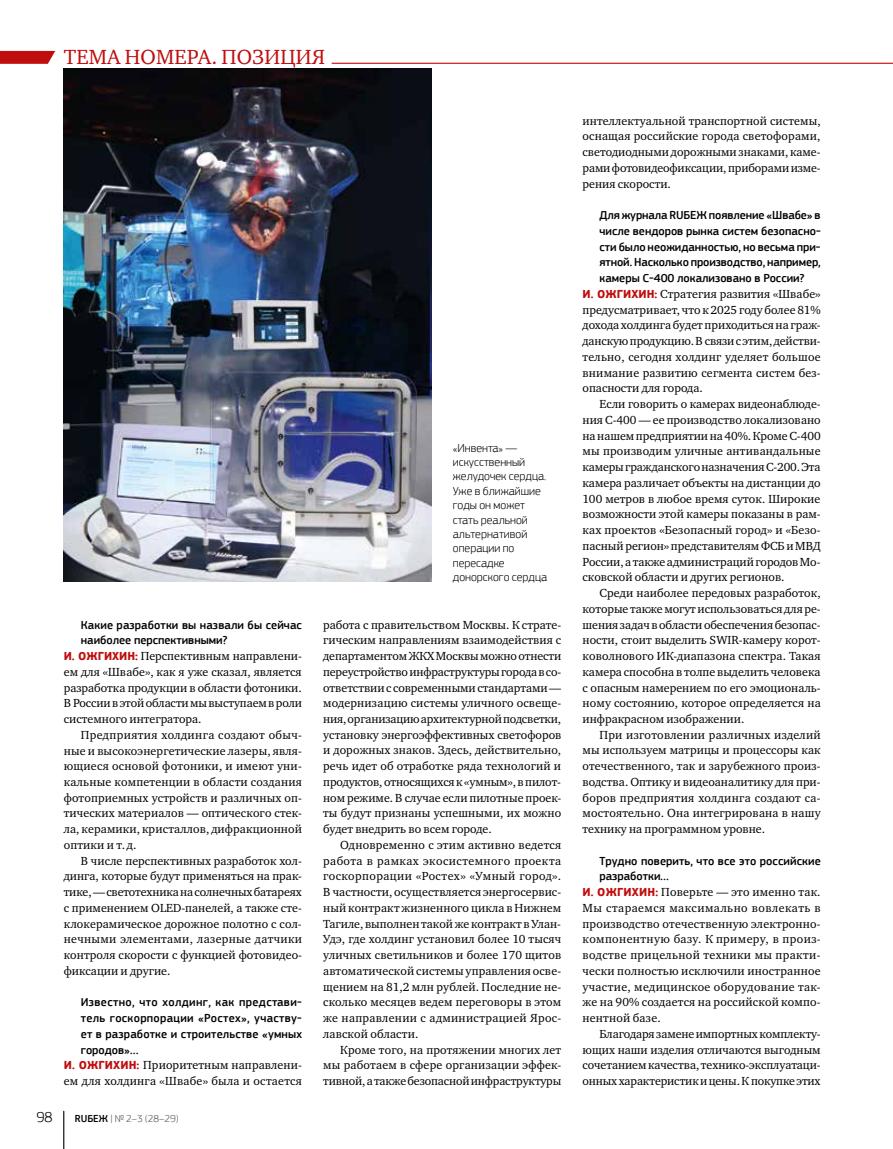
<style>
.page{position:relative;width:893px;height:1149px;background:#fff}
.page>*{position:absolute;margin:0;border:0;box-sizing:border-box;transform-origin:0 0}
.t1{font:21px "Charter ITC";letter-spacing:.01em;color:#c00d0e}
.t2{font:300 15px "PF Square Sans Pro";color:#000}
.t3{font:12px/15.8px "Charter ITC";letter-spacing:.01em;color:#000;text-align:justify}
.t4{font:500 12px/15.8px "PF Square Sans Pro";letter-spacing:.005em;color:#000}
.t5{font:300 12px/14.4px "PF Square Sans Pro";color:#000}
.t6{font:300 10.5px "PF Square Sans Pro";color:#575756}
.s1{font-family:"PF Square Sans Pro";font-weight:700;color:#c00d0e}
.s2{font-weight:500;color:#000}
</style>
<div class="page">
<img style="left:63px;top:68px;width:369px;height:513px">
<hr style="left:63px;top:1110px;width:1px;height:38px;background:#000">
<hr style="left:332px;top:63px;width:561px;height:1px;background:#c00d0e">
<svg style="left:0;top:51px;width:55px;height:13px"></svg>
<h1 class="t1" style="left:64px;top:43px;width:263px">ТЕМА НОМЕРА. ПОЗИЦИЯ</h1>
<p class="t5" style="left:453px;top:440px;width:96px">«Инвента» — искусственный желудочек сердца.<br>Уже в ближайшие годы он может стать реальной альтернативой операции по пересадке донорского сердца</p>
<p class="t4" style="left:81px;top:616px;width:223px">Какие разработки вы назвали бы сейчас наиболее перспективными?</p>
<p class="t3" style="left:64px;top:648px;width:240px"><span class="s1">И. ОЖГИХИН:</span> Перспективным направлени&shy;ем для «Швабе», как я уже сказал, является разработка продукции в области фотоники.<br>В России в этой области мы выступаем в роли системного интегратора.</p>
<p class="t3" style="left:64px;top:726px;width:240px;text-indent:17px">Предприятия холдинга создают обыч&shy;ные и высокоэнергетические лазеры, явля&shy;ющиеся основой фотоники, и имеют уни&shy;кальные компетенции в области создания фотоприемных устройств и различных оп&shy;тических материалов — оптического стек&shy;ла, керамики, кристаллов, дифракционной оптики и т. д.</p>
<p class="t3" style="left:64px;top:852px;width:240px;text-indent:17px">В числе перспективных разработок хол&shy;динга, которые будут применяться на прак&shy;тике,— светотехника на солнечных батареях с применением OLED-панелей, а также сте&shy;клокерамическое дорожное полотно с сол&shy;нечными элементами, лазерные датчики контроля скорости с функцией фотовидео&shy;фиксации и другие.</p>
<p class="t4" style="left:81px;top:994px;width:223px;text-align:justify">Известно, что холдинг, как представи&shy;тель госкорпорации «Ростех», участву&shy;ет в разработке и строительстве «умных городов»…</p>
<p class="t3" style="left:64px;top:1057px;width:240px"><span class="s1">И. ОЖГИХИН:</span> Приоритетным направлени&shy;ем для холдинга «Швабе» была и остается</p>
<p class="t2" style="left:36px;top:1108px;width:18px">98</p>
<p class="t6" style="left:75px;top:1112px;width:105px"><span class="s2">RUБЕЖ</span> | № 2–3 (28–29)</p>
<p class="t3" style="left:323px;top:616px;width:240px">работа с правительством Москвы. К страте&shy;гическим направлениям взаимодействия с департаментом ЖКХ Москвы можно отнести переустройство инфраструктуры города в со&shy;ответствии с современными стандартами— модернизацию системы уличного освеще&shy;ния, организацию архитектурной подсветки, установку энергоэффективных светофоров и дорожных знаков. Здесь, действительно, речь идет об отработке ряда технологий и продуктов, относящихся к «умным», в пилот&shy;ном режиме. В случае если пилотные проек&shy;ты будут признаны успешными, их можно будет внедрить во всем городе.</p>
<p class="t3" style="left:323px;top:836px;width:240px;text-indent:17px">Одновременно с этим активно ведется работа в рамках экосистемного проекта госкорпорации «Ростех» «Умный город».<br>В частности, осуществляется энергосервис&shy;ный контракт жизненного цикла в Нижнем Тагиле, выполнен такой же контракт в Улан-Удэ, где холдинг установил более 10 тысяч уличных светильников и более 170 щитов автоматической системы управления осве&shy;щением на 81,2 млн рублей. Последние не&shy;сколько месяцев ведем переговоры в этом же направлении с администрацией Ярос&shy;лавской области.</p>
<p class="t3" style="left:323px;top:1041px;width:240px;text-indent:17px">Кроме того, на протяжении многих лет мы работаем в сфере организации эффек&shy;тивной, а также безопасной инфраструктуры</p>
<p class="t3" style="left:583px;top:113px;width:240px">интеллектуальной транспортной системы, оснащая российские города светофорами, светодиодными дорожными знаками, каме&shy;рами фотовидеофиксации, приборами изме&shy;рения скорости.</p>
<p class="t4" style="left:600px;top:207px;width:223px;text-align:justify">Для журнала RUБЕЖ появление «Швабе» в числе вендоров рынка систем безопасно&shy;сти было неожиданностью, но весьма при&shy;ятной. Насколько производство, например, камеры С-400 локализовано в России?</p>
<p class="t3" style="left:583px;top:286px;width:240px"><span class="s1">И. ОЖГИХИН:</span> Стратегия развития «Швабе» предусматривает, что к 2025 году более 81% дохода холдинга будет приходиться на граж&shy;данскую продукцию. В связи с этим, действи&shy;тельно, сегодня холдинг уделяет большое внимание развитию сегмента систем без&shy;опасности для города.</p>
<p class="t3" style="left:583px;top:396px;width:240px;text-indent:17px">Если говорить о камерах видеонаблюде&shy;ния С-400 — ее производство локализовано на нашем предприятии на 40%. Кроме С-400 мы производим уличные антивандальные камеры гражданского назначения С-200. Эта камера различает объекты на дистанции до 100 метров в любое время суток. Широкие возможности этой камеры показаны в рам&shy;ках проектов «Безопасный город» и «Безо&shy;пасный регион» представителям ФСБ и МВД России, а также администраций городов Мо&shy;сковской области и других регионов.</p>
<p class="t3" style="left:583px;top:585px;width:240px;text-indent:17px">Среди наиболее передовых разработок, которые также могут использоваться для ре&shy;шения задач в области обеспечения безопас&shy;ности, стоит выделить SWIR-камеру корот&shy;коволнового ИК-диапазона спектра. Такая камера способна в толпе выделить человека с опасным намерением по его эмоциональ&shy;ному состоянию, которое определяется на инфракрасном изображении.</p>
<p class="t3" style="left:583px;top:726px;width:240px;text-indent:17px">При изготовлении различных изделий мы используем матрицы и процессоры как отечественного, так и зарубежного произ&shy;водства. Оптику и видеоаналитику для при&shy;боров предприятия холдинга создают са&shy;мостоятельно. Она интегрирована в нашу технику на программном уровне.</p>
<p class="t4" style="left:600px;top:852px;width:223px">Трудно поверить, что все это российские разработки…</p>
<p class="t3" style="left:583px;top:883px;width:240px"><span class="s1">И. ОЖГИХИН:</span> Поверьте — это именно так.<br>Мы стараемся максимально вовлекать в производство отечественную электронно&shy;компонентную базу. К примеру, в произ&shy;водстве прицельной техники мы практи&shy;чески полностью исключили иностранное участие, медицинское оборудование так&shy;же на 90% создается на российской компо&shy;нентной базе.</p>
<p class="t3" style="left:582px;top:1025px;width:240px;text-indent:17px">Благодаря замене импортных комплекту&shy;ющих наши изделия отличаются выгодным сочетанием качества, технико-эксплуатаци&shy;онных характеристик и цены. К покупке этих</p>
</div>
